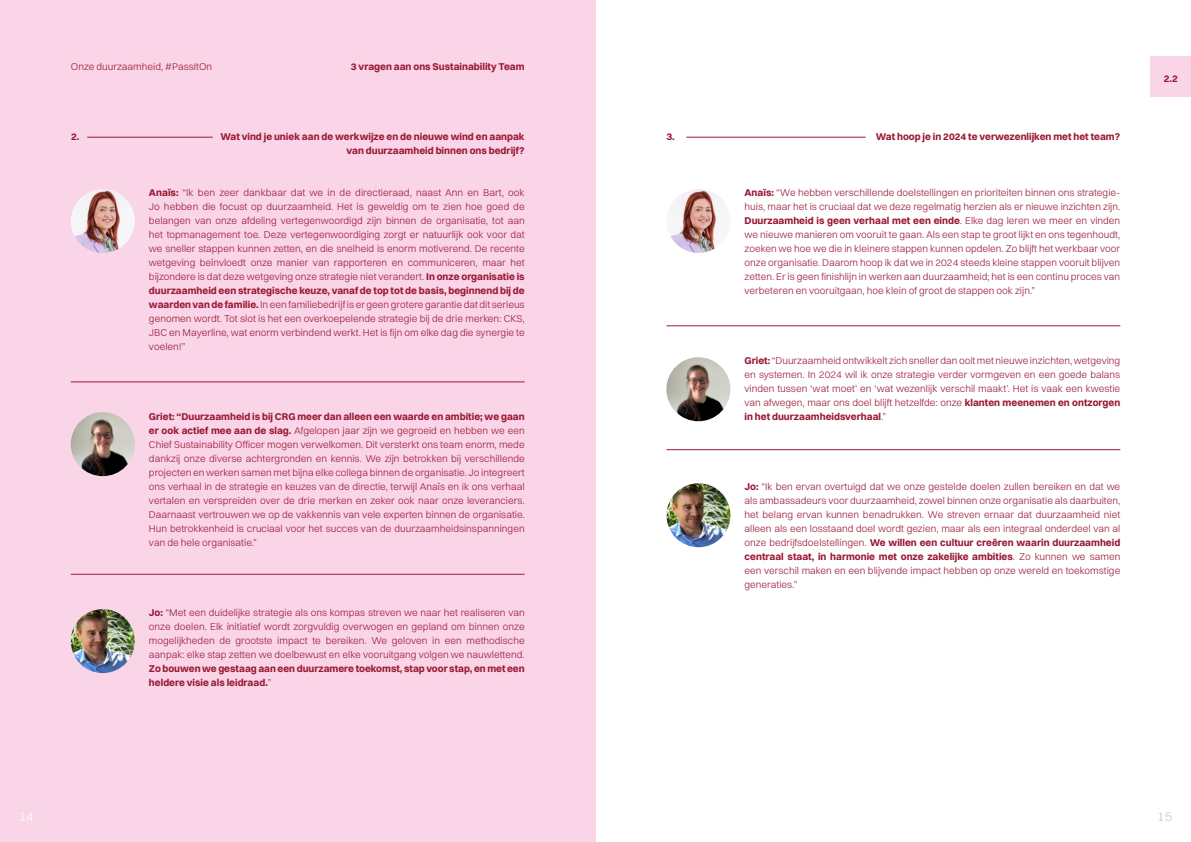
<style>
.page{position:relative;width:1191px;height:842px;background:#fff}
.page>*{position:absolute;margin:0;border:0;box-sizing:border-box;transform-origin:0 0}
.t1{font:300 13px "Switzer";color:#fff}
.t2{font:300 13px "Switzer";color:#c6c6c6}
.t3{font:300 10px/14px "Switzer";color:#9a1a37;text-align:justify}
.t4{font:700 10px/14px "Switzer";color:#9a1a37}
.s1{font-weight:700}
.s2{font-weight:300}
</style>
<div class="page">
<div style="left:0;top:0;width:595px;height:842px;background:#f9d5e7"></div>
<img style="left:71px;top:412px;width:64px;height:64px;border-radius:32px">
<img style="left:666px;top:357px;width:64px;height:64px;border-radius:32px">
<img style="left:71px;top:609px;width:64px;height:64px;border-radius:32px">
<img style="left:666px;top:483px;width:64px;height:64px;border-radius:32px">
<div style="left:1150px;top:57px;width:41px;height:40px;background:#f9d5e7"></div>
<hr style="left:686px;top:137px;width:179px;height:1px;background:#9a1a37">
<hr style="left:87px;top:137px;width:126px;height:1px;background:#9a1a37">
<hr style="left:71px;top:382px;width:453px;height:1px;background:#9a1a37">
<hr style="left:666px;top:326px;width:454px;height:1px;background:#9a1a37">
<hr style="left:666px;top:449px;width:454px;height:1px;background:#9a1a37">
<hr style="left:71px;top:574px;width:453px;height:1px;background:#9a1a37">
<img style="left:71px;top:189px;width:64px;height:64px;border-radius:32px">
<img style="left:666px;top:189px;width:64px;height:64px;border-radius:32px">
<p class="t3" style="left:71px;top:59px;width:143px">Onze duurzaamheid, #PassItOn</p>
<p class="t4" style="left:351px;top:59px;width:175px">3 vragen aan ons Sustainability Team</p>
<p class="t4" style="left:71px;top:129px;width:10px">2.</p>
<p class="t4" style="left:220px;top:129px;width:306px;text-align:right">Wat vind je uniek aan de werkwijze en de nieuwe wind en aanpak van duurzaamheid binnen ons bedrijf?</p>
<p class="t3" style="left:149px;top:185px;width:377px"><span class="s1">Anaïs:</span> “Ik ben zeer dankbaar dat we in de directieraad, naast Ann en Bart, ook Jo hebben die focust op duurzaamheid. Het is geweldig om te zien hoe goed de belangen van onze afdeling vertegenwoordigd zijn binnen de organisatie, tot aan het topmanagement toe. Deze vertegenwoordiging zorgt er natuurlijk ook voor dat we sneller stappen kunnen zetten, en die snelheid is enorm motiverend. De recente wetgeving beïnvloedt onze manier van rapporteren en communiceren, maar het bijzondere is dat deze wetgeving onze strategie niet verandert. <span class="s1">In onze organisatie is duurzaamheid een strategische keuze, vanaf de top tot de basis, beginnend bij de waarden van de familie.</span> In een familiebedrijf is er geen grotere garantie dat dit serieus genomen wordt. Tot slot is het een overkoepelende strategie bij de drie merken: CKS, JBC en Mayerline, wat enorm verbindend werkt. Het is fijn om elke dag die synergie te voelen!”</p>
<p class="t3" style="left:149px;top:409px;width:377px"><span class="s1">Griet: “Duurzaamheid is bij CRG meer dan alleen een waarde en ambitie; we gaan er ook actief mee aan de slag.</span> Afgelopen jaar zijn we gegroeid en hebben we een Chief Sustainability Officer mogen verwelkomen. Dit versterkt ons team enorm, mede dankzij onze diverse achtergronden en kennis. We zijn betrokken bij verschillende projecten en werken samen met bijna elke collega binnen de organisatie. Jo integreert ons verhaal in de strategie en keuzes van de directie, terwijl Anaïs en ik ons verhaal vertalen en verspreiden over de drie merken en zeker ook naar onze leveranciers.<br>Daarnaast vertrouwen we op de vakkennis van vele experten binnen de organisatie.<br>Hun betrokkenheid is cruciaal voor het succes van de duurzaamheidsinspanningen van de hele organisatie.”</p>
<p class="t3" style="left:149px;top:605px;width:377px"><span class="s1">Jo:</span> “Met een duidelijke strategie als ons kompas streven we naar het realiseren van onze doelen. Elk initiatief wordt zorgvuldig overwogen en gepland om binnen onze mogelijkheden de grootste impact te bereiken. We geloven in een methodische aanpak: elke stap zetten we doelbewust en elke vooruitgang volgen we nauwlettend.</p>
<p class="t4" style="left:149px;top:661px;width:377px">Zo bouwen we gestaag aan een duurzamere toekomst, stap voor stap, en met een heldere visie als leidraad.<span class="s2">”</span></p>
<p class="t4" style="left:666px;top:129px;width:10px">3.</p>
<p class="t4" style="left:875px;top:129px;width:246px">Wat hoop je in 2024 te verwezenlijken met het team?</p>
<p class="t3" style="left:744px;top:185px;width:377px"><span class="s1">Anaïs:</span> “We hebben verschillende doelstellingen en prioriteiten binnen ons strategie&shy;huis, maar het is cruciaal dat we deze regelmatig herzien als er nieuwe inzichten zijn.<br><span class="s1">Duurzaamheid is geen verhaal met een einde</span>. Elke dag leren we meer en vinden we nieuwe manieren om vooruit te gaan. Als een stap te groot lijkt en ons tegenhoudt, zoeken we hoe we die in kleinere stappen kunnen opdelen. Zo blijft het werkbaar voor onze organisatie. Daarom hoop ik dat we in 2024 steeds kleine stappen vooruit blijven zetten. Er is geen finishlijn in werken aan duurzaamheid; het is een continu proces van verbeteren en vooruitgaan, hoe klein of groot de stappen ook zijn.”</p>
<p class="t3" style="left:744px;top:353px;width:377px"><span class="s1">Griet:</span> “Duurzaamheid ontwikkelt zich sneller dan ooit met nieuwe inzichten, wetgeving en systemen. In 2024 wil ik onze strategie verder vormgeven en een goede balans vinden tussen ‘wat moet’ en ‘wat wezenlijk verschil maakt’. Het is vaak een kwestie van afwegen, maar ons doel blijft hetzelfde: onze <span class="s1">klanten meenemen en ontzorgen in het duurzaamheidsverhaal</span>.”</p>
<p class="t3" style="left:744px;top:479px;width:377px"><span class="s1">Jo:</span> “Ik ben ervan overtuigd dat we onze gestelde doelen zullen bereiken en dat we als ambassadeurs voor duurzaamheid, zowel binnen onze organisatie als daarbuiten, het belang ervan kunnen benadrukken. We streven ernaar dat duurzaamheid niet alleen als een losstaand doel wordt gezien, maar als een integraal onderdeel van al onze bedrijfsdoelstellingen. <span class="s1">We willen een cultuur creëren waarin duurzaamheid centraal staat, in harmonie met onze zakelijke ambities</span>. Zo kunnen we samen een verschil maken en een blijvende impact hebben op onze wereld en toekomstige generaties.”</p>
<p class="t4" style="left:1163px;top:71px;width:16px">2.2</p>
<h1 class="t1" style="left:19px;top:808px;width:16px">14</h1>
<h1 class="t2" style="left:1157px;top:808px;width:16px">15</h1>
</div>
